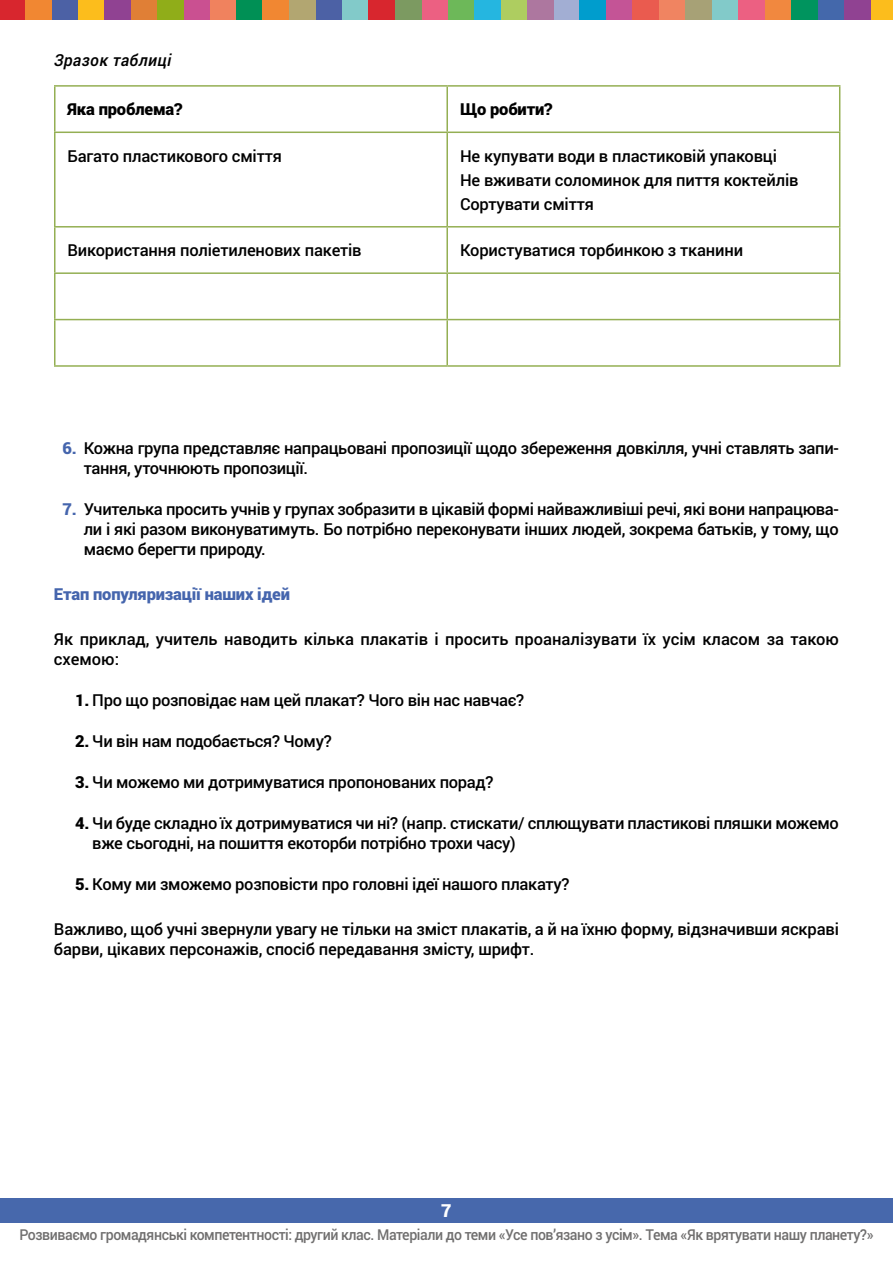
<style>
.page{position:relative;width:893px;height:1263px;background:#fff}
.page>*{position:absolute;margin:0;border:0;box-sizing:border-box;transform-origin:0 0}
.t1{font:900 18px "Roboto";color:#fff}
.t2{font:500 16.5px/19.8px "Roboto";letter-spacing:-.02em;color:#000}
.t3{font:500 16.5px/19.8px "Roboto";color:#000}
.t4{font:900 16.5px "Roboto";letter-spacing:-.01em;color:#4565ad}
.t5{font:900 16.5px "Roboto";letter-spacing:-.01em;color:#000}
.t6{font:italic 500 16.5px "Roboto";letter-spacing:.025em;color:#000}
.t7{font:500 15px "Roboto";letter-spacing:-.03em;color:#706f6f;scale:.94 1}
.s1{font-weight:900;color:#4565ad}
.s2{font-weight:900}
</style>
<div class="page">
<div style="left:0;top:1198px;width:893px;height:24px;background:#4768ac"></div>
<div style="left:871px;top:0;width:22px;height:20px;background:#fcbd1c"></div>
<div style="left:447px;top:0;width:27px;height:20px;background:#6db859"></div>
<div style="left:658px;top:0;width:27px;height:20px;background:#f08461"></div>
<div style="left:236px;top:0;width:27px;height:20px;background:#009055"></div>
<div style="left:764px;top:0;width:27px;height:20px;background:#f1883f"></div>
<div style="left:342px;top:0;width:27px;height:20px;background:#82cac9"></div>
<div style="left:553px;top:0;width:27px;height:20px;background:#a2aed3"></div>
<div style="left:130px;top:0;width:27px;height:20px;background:#e07f36"></div>
<div style="left:844px;top:0;width:27px;height:20px;background:#904292"></div>
<div style="left:421px;top:0;width:27px;height:20px;background:#ec6082"></div>
<div style="left:632px;top:0;width:27px;height:20px;background:#ea5b4f"></div>
<div style="left:210px;top:0;width:26px;height:20px;background:#f0825e"></div>
<div style="left:738px;top:0;width:27px;height:20px;background:#ec6082"></div>
<div style="left:315px;top:0;width:27px;height:20px;background:#4c61a5"></div>
<div style="left:527px;top:0;width:27px;height:20px;background:#ad779f"></div>
<div style="left:104px;top:0;width:27px;height:20px;background:#904292"></div>
<div style="left:817px;top:0;width:27px;height:20px;background:#4468ab"></div>
<div style="left:395px;top:0;width:27px;height:20px;background:#7c9a61"></div>
<div style="left:605px;top:0;width:27px;height:20px;background:#c45496"></div>
<div style="left:183px;top:0;width:27px;height:20px;background:#ca5091"></div>
<div style="left:711px;top:0;width:27px;height:20px;background:#82cac9"></div>
<div style="left:289px;top:0;width:27px;height:20px;background:#b2a671"></div>
<div style="left:500px;top:0;width:27px;height:20px;background:#aecd60"></div>
<div style="left:78px;top:0;width:26px;height:20px;background:#fcbd1c"></div>
<div style="left:791px;top:0;width:26px;height:20px;background:#00945e"></div>
<div style="left:368px;top:0;width:27px;height:20px;background:#d8262e"></div>
<div style="left:579px;top:0;width:27px;height:20px;background:#009dcd"></div>
<div style="left:157px;top:0;width:27px;height:20px;background:#90ad19"></div>
<div style="left:685px;top:0;width:27px;height:20px;background:#a7a176"></div>
<div style="left:262px;top:0;width:27px;height:20px;background:#f18732"></div>
<div style="left:474px;top:0;width:27px;height:20px;background:#25b6e0"></div>
<div style="left:51px;top:0;width:27px;height:20px;background:#4c61a5"></div>
<div style="left:25px;top:0;width:27px;height:20px;background:#f18732"></div>
<div style="left:0;top:0;width:25px;height:20px;background:#d8262e"></div>
<hr style="left:54px;top:85px;width:393px;height:2px;background:#94af53">
<hr style="left:54px;top:87px;width:2px;height:45px;background:#94af53">
<hr style="left:447px;top:85px;width:393px;height:2px;background:#94af53">
<hr style="left:446px;top:87px;width:2px;height:45px;background:#94af53">
<hr style="left:839px;top:87px;width:1px;height:45px;background:#94af53">
<hr style="left:54px;top:132px;width:393px;height:1px;background:#94af53">
<hr style="left:54px;top:133px;width:2px;height:93px;background:#94af53">
<hr style="left:447px;top:132px;width:393px;height:1px;background:#94af53">
<hr style="left:446px;top:133px;width:2px;height:93px;background:#94af53">
<hr style="left:839px;top:133px;width:1px;height:93px;background:#94af53">
<hr style="left:54px;top:226px;width:393px;height:2px;background:#94af53">
<hr style="left:54px;top:228px;width:2px;height:44px;background:#94af53">
<hr style="left:447px;top:226px;width:393px;height:2px;background:#94af53">
<hr style="left:446px;top:228px;width:2px;height:44px;background:#94af53">
<hr style="left:839px;top:228px;width:1px;height:44px;background:#94af53">
<hr style="left:54px;top:272px;width:393px;height:2px;background:#94af53">
<hr style="left:54px;top:274px;width:2px;height:45px;background:#94af53">
<hr style="left:447px;top:272px;width:393px;height:2px;background:#94af53">
<hr style="left:446px;top:274px;width:2px;height:45px;background:#94af53">
<hr style="left:839px;top:274px;width:1px;height:45px;background:#94af53">
<hr style="left:54px;top:319px;width:393px;height:1px;background:#94af53">
<hr style="left:54px;top:320px;width:2px;height:45px;background:#94af53">
<hr style="left:447px;top:319px;width:393px;height:1px;background:#94af53">
<hr style="left:446px;top:320px;width:2px;height:45px;background:#94af53">
<hr style="left:839px;top:320px;width:1px;height:45px;background:#94af53">
<hr style="left:54px;top:365px;width:393px;height:2px;background:#94af53">
<hr style="left:447px;top:365px;width:393px;height:2px;background:#94af53">
<p class="t6" style="left:54px;top:49px;width:119px">Зразок таблиці</p>
<p class="t5" style="left:68px;top:98px;width:117px">Яка проблема?</p>
<p class="t5" style="left:460px;top:98px;width:94px">Що робити?</p>
<p class="t2" style="left:68px;top:145px;width:216px">Багато пластикового сміття</p>
<p class="t2" style="left:460px;top:143px;width:340px;line-height:24px">Не купувати води в пластиковій упаковці<br>Не вживати соломинок для пиття коктейлів<br>Сортувати сміття</p>
<p class="t2" style="left:68px;top:240px;width:296px">Використання поліетиленових пакетів</p>
<p class="t2" style="left:460px;top:240px;width:285px">Користуватися торбинкою з тканини</p>
<p class="t2" style="left:84px;top:438px;width:757px;text-indent:-21px"><span class="s1">6.</span> Кожна група представляє напрацьовані пропозиції щодо збереження довкілля, учні ставлять запи&shy;тання, уточнюють пропозиції.</p>
<p class="t2" style="left:84px;top:499px;width:757px;text-align:justify;text-indent:-21px"><span class="s1">7.</span> Учителька просить учнів у групах зобразити в цікавій формі найважливіші речі, які вони напрацюва&shy;ли і які разом виконуватимуть. Бо потрібно переконувати інших людей, зокрема батьків, у тому, що маємо берегти природу.</p>
<p class="t4" style="left:54px;top:582px;width:237px">Етап популяризації наших ідей</p>
<p class="t3" style="left:54px;top:629px;width:786px">Як приклад, учитель наводить кілька плакатів і просить проаналізувати їх усім класом за такою схемою:</p>
<p class="t2" style="left:75px;top:690px;width:450px"><span class="s2">1.</span> Про що розповідає нам цей плакат? Чого він нас навчає?</p>
<p class="t2" style="left:75px;top:731px;width:258px"><span class="s2">2.</span> Чи він нам подобається? Чому?</p>
<p class="t2" style="left:75px;top:772px;width:420px"><span class="s2">3.</span> Чи можемо ми дотримуватися пропонованих порад?</p>
<p class="t2" style="left:92px;top:813px;width:748px;text-indent:-17px"><span class="s2">4.</span> Чи буде складно їх дотримуватися чи ні? (напр. стискати/ сплющувати пластикові пляшки можемо вже сьогодні, на пошиття екоторби потрібно трохи часу)</p>
<p class="t2" style="left:75px;top:874px;width:496px"><span class="s2">5.</span> Кому ми зможемо розповісти про головні ідеї нашого плакату?</p>
<p class="t2" style="left:54px;top:919px;width:786px">Важливо, щоб учні звернули увагу не тільки на зміст плакатів, а й на їхню форму, відзначивши яскраві барви, цікавих персонажів, спосіб передавання змісту, шрифт.</p>
<p class="t1" style="left:441px;top:1198px;width:12px">7</p>
<p class="t7" style="left:19px;top:1224px;width:910px">Розвиваємо громадянські компетентності: другий клас. Матеріали до теми «Усе пов’язано з усім». Тема «Як врятувати нашу планету?»</p>
</div>
